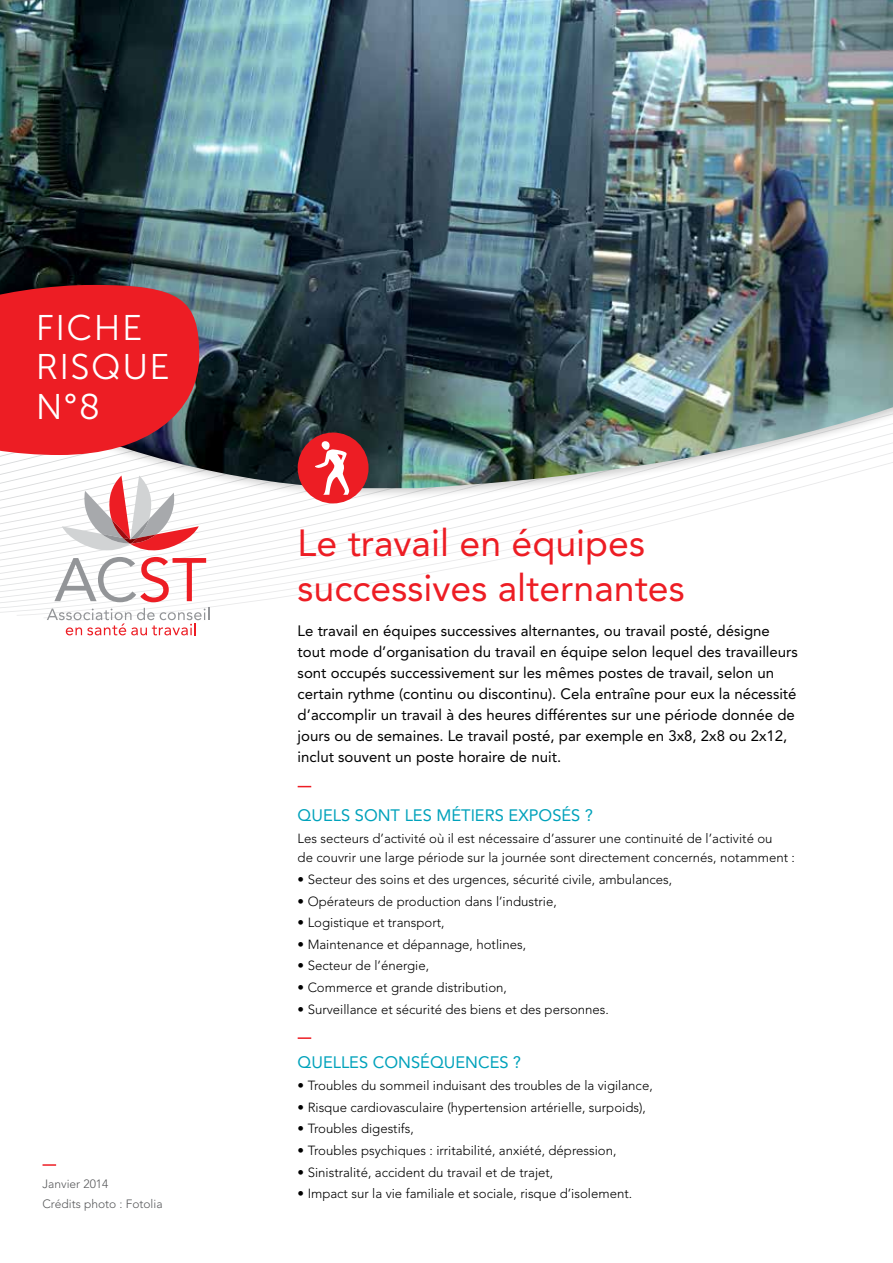
<style>
.page{position:relative;width:893px;height:1263px;background:#fff}
.page>*{position:absolute;margin:0;border:0;box-sizing:border-box;transform-origin:0 0}
.t1{font:37.5px/45px "Avenir";color:#ed1d24}
.t2{font:35.7px/39.3px "Museo Sans 300";letter-spacing:.04em;color:#fff}
.t3{font:16.5px "Avenir";color:#00a2bb}
.t4{font:15px/21px "Avenir";color:#000}
.t5{font:300 13.2px/19.5px "Avenir";color:#000}
.t6{font:300 12px/19.5px "Avenir";color:#58595b}
</style>
<div class="page">
<svg style="left:0;top:499px;width:756px;height:42px"></svg>
<svg style="left:54px;top:499px;width:152px;height:103px"></svg>
<svg style="left:47px;top:608px;width:162px;height:27px"></svg>
<svg style="left:43px;top:1164px;width:13px;height:2px"></svg>
<div style="left:0;top:0;width:893px;height:499px;background:#000;opacity:.2"></div>
<img style="left:0;top:0;width:893px;height:488px">
<svg style="left:298px;top:786px;width:13px;height:1px"></svg>
<svg style="left:298px;top:1037px;width:13px;height:2px"></svg>
<svg style="left:0;top:285px;width:199px;height:170px;background:#d9232a"></svg>
<div style="left:298px;top:432px;width:71px;height:71px;background:#ed1d24;border-radius:50%"></div>
<svg style="left:315px;top:441px;width:34px;height:54px"></svg>
<h2 class="t2" style="left:36px;top:308px;width:136px">FICHE<br>RISQUE<br>N°8</h2>
<p class="t6" style="left:43px;top:1174px;width:122px">Janvier 2014<br>Crédits photo : Fotolia</p>
<h1 class="t1" style="left:298px;top:520px;width:388px">Le travail en équipes successives alternantes</h1>
<p class="t4" style="left:298px;top:620px;width:502px">Le travail en équipes successives alternantes, ou travail posté, désigne tout mode d’organisation du travail en équipe selon lequel des travailleurs sont occupés successivement sur les mêmes postes de travail, selon un certain rythme (continu ou discontinu). Cela entraîne pour eux la nécessité d’accomplir un travail à des heures différentes sur une période donnée de jours ou de semaines. Le travail posté, par exemple en 3x8, 2x8 ou 2x12, inclut souvent un poste horaire de nuit.</p>
<p class="t3" style="left:298px;top:806px;width:297px">Quels sont les métiers exposés ?</p>
<p class="t5" style="left:298px;top:828px;width:499px">Les secteurs d’activité où il est nécessaire d’assurer une continuité de l’activité ou<br>de couvrir une large période sur la journée sont directement concernés, notamment :</p>
<p class="t5" style="left:298px;top:869px;width:376px">• Secteur des soins et des urgences, sécurité civile, ambulances,</p>
<p class="t5" style="left:298px;top:891px;width:261px">• Opérateurs de production dans l’industrie,</p>
<p class="t5" style="left:298px;top:913px;width:148px">• Logistique et transport,</p>
<p class="t5" style="left:298px;top:934px;width:230px">• Maintenance et dépannage, hotlines,</p>
<p class="t5" style="left:298px;top:956px;width:133px">• Secteur de l’énergie,</p>
<p class="t5" style="left:298px;top:978px;width:211px">• Commerce et grande distribution,</p>
<p class="t5" style="left:298px;top:999px;width:313px">• Surveillance et sécurité des biens et des personnes.</p>
<p class="t3" style="left:298px;top:1053px;width:225px">Quelles conséquences ?</p>
<p class="t5" style="left:298px;top:1076px;width:357px">• Troubles du sommeil induisant des troubles de la vigilance,</p>
<p class="t5" style="left:298px;top:1097px;width:350px">• Risque cardiovasculaire (hypertension artérielle, surpoids),</p>
<p class="t5" style="left:298px;top:1119px;width:118px">• Troubles digestifs,</p>
<p class="t5" style="left:298px;top:1140px;width:320px">• Troubles psychiques : irritabilité, anxiété, dépression,</p>
<p class="t5" style="left:298px;top:1162px;width:257px">• Sinistralité, accident du travail et de trajet,</p>
<p class="t5" style="left:298px;top:1184px;width:336px">• Impact sur la vie familiale et sociale, risque d’isolement.</p>
</div>
